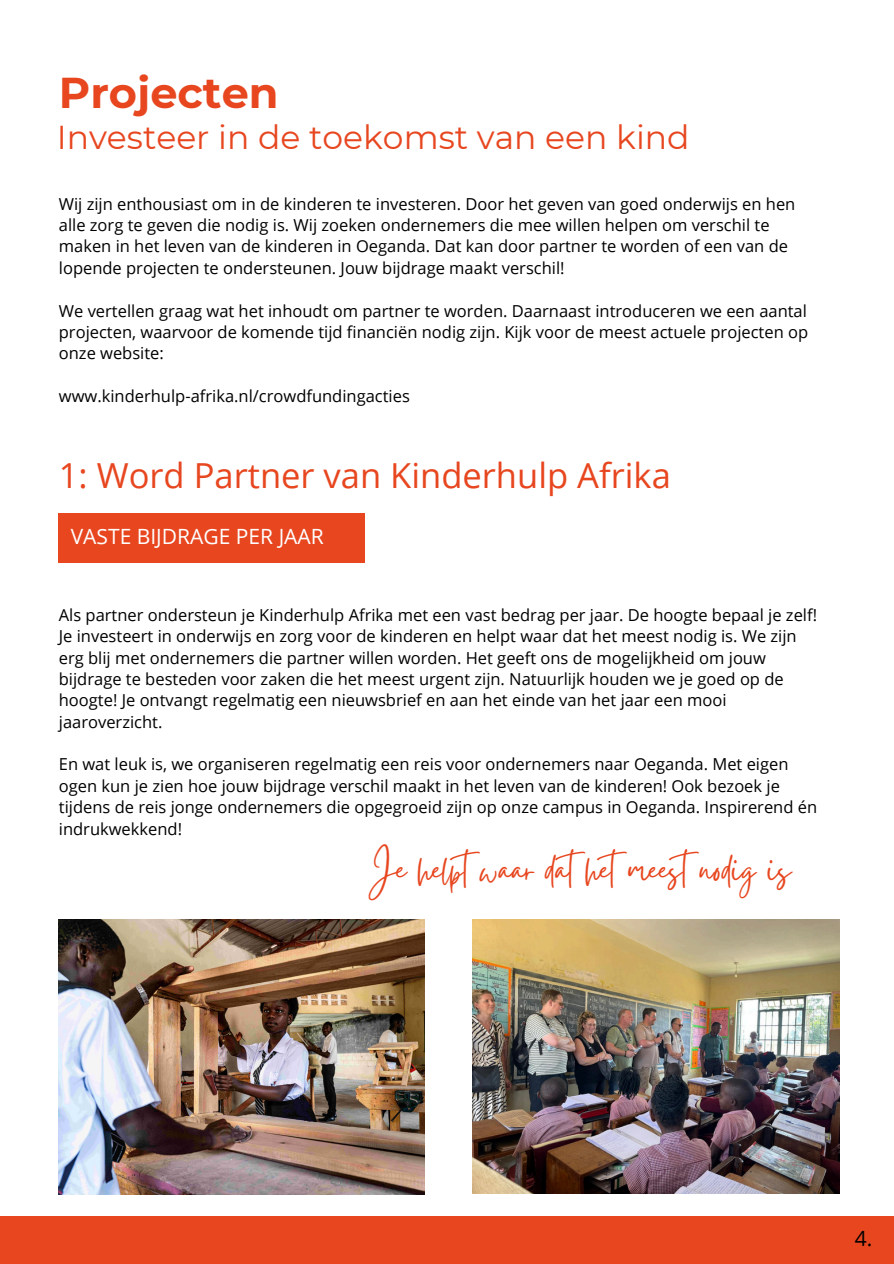
<style>
.page{position:relative;width:894px;height:1264px;background:#fff}
.page>*{position:absolute;margin:0;border:0;box-sizing:border-box;transform-origin:0 0}
.t1{font:46.2px "Gistesy";color:#e7461f}
.t2{font:700 43.05px "Montserrat";color:#e7461f}
.t3{font:34.5px "Open Sans";color:#e7461f}
.t4{font:33px "Montserrat";color:#e7461f}
.t5{font:21px "Open Sans";color:#fff}
.t6{font:21px "Open Sans";color:#000}
.t7{font:16.5px/21.3px "Open Sans";color:#000}
</style>
<div class="page">
<div style="left:59px;top:513px;width:306px;height:49px;background:#e7461f"></div>
<div style="left:0;top:1216px;width:893px;height:47px;background:#e7461f"></div>
<img style="left:59px;top:919px;width:365px;height:275px">
<img style="left:472px;top:919px;width:367px;height:274px">
<h3 class="t2" style="left:59px;top:66px;width:221px">Projecten</h3>
<h4 class="t4" style="left:57px;top:117px;width:634px">Investeer in de toekomst van een kind</h4>
<p class="t7" style="left:59px;top:193px;width:737px">Wij zijn enthousiast om in de kinderen te investeren. Door het geven van goed onderwijs en hen alle zorg te geven die nodig is. Wij zoeken ondernemers die mee willen helpen om verschil te maken in het leven van de kinderen in Oeganda. Dat kan door partner te worden of een van de lopende projecten te ondersteunen. Jouw bijdrage maakt verschil!</p>
<p class="t7" style="left:59px;top:299px;width:750px;text-align:justify">We vertellen graag wat het inhoudt om partner te worden. Daarnaast introduceren we een aantal projecten, waarvoor de komende tijd financiën nodig zijn. Kijk voor de meest actuele projecten op onze website:</p>
<p class="t7" style="left:59px;top:385px;width:352px">www.kinderhulp-afrika.nl/crowdfundingacties</p>
<p class="t3" style="left:59px;top:451px;width:613px">1: Word Partner van Kinderhulp Afrika</p>
<p class="t5" style="left:71px;top:522px;width:254px">VASTE BIJDRAGE PER JAAR</p>
<h2 class="t7" style="left:59px;top:603px;width:759px">Als partner ondersteun je Kinderhulp Afrika met een vast bedrag per jaar. De hoogte bepaal je zelf!<br>Je investeert in onderwijs en zorg voor de kinderen en helpt waar dat het meest nodig is. We zijn erg blij met ondernemers die partner willen worden. Het geeft ons de mogelijkheid om jouw bijdrage te besteden voor zaken die het meest urgent zijn. Natuurlijk houden we je goed op de hoogte! Je ontvangt regelmatig een nieuwsbrief en aan het einde van het jaar een mooi jaaroverzicht.</h2>
<p class="t7" style="left:59px;top:753px;width:759px">En wat leuk is, we organiseren regelmatig een reis voor ondernemers naar Oeganda. Met eigen ogen kun je zien hoe jouw bijdrage verschil maakt in het leven van de kinderen! Ook bezoek je tijdens de reis jonge ondernemers die opgegroeid zijn op onze campus in Oeganda. Inspirerend én indrukwekkend!</p>
<p class="t1" style="left:373px;top:837px;width:419px">Je helptwaar dathetmeestnodig is</p>
<h5 class="t6" style="left:854px;top:1223px;width:19px">4.</h5>
</div>
